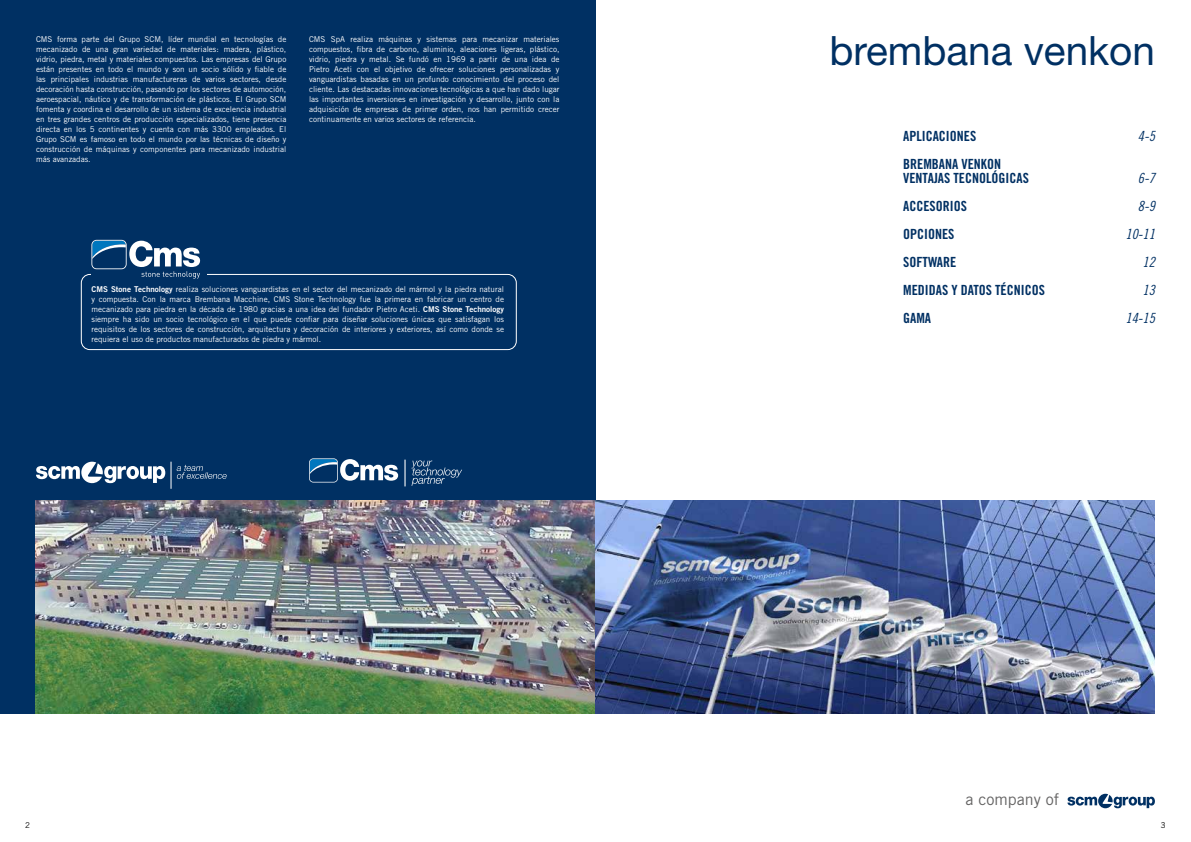
<style>
.page{position:relative;width:1191px;height:842px;background:#fff}
.page>*{position:absolute;margin:0;border:0;box-sizing:border-box;transform-origin:0 0}
.t1{font:40.5px "Helvetica Neue LT Std";color:#003063}
.t2{font:16.1px "Trade Gothic LT Std";color:#646363}
.t3{font:14px/14px "Trade Gothic LT Std Bd Cn 20";color:#003063}
.t4{font:14px "Trade Gothic LT Std Cn 18 Obl";color:#003063}
.t5{font:8px/10px "Trade Gothic LT Std";color:#fff;text-align:justify}
.t6{font:8px "Trade Gothic LT Std";color:#000}
.s1{font-family:"Trade Gothic LT Std Bd 2"}
</style>
<div class="page">
<div style="left:0;top:0;width:595px;height:714px;background:#003063"></div>
<img style="left:36px;top:501px;width:1119px;height:212px">
<svg style="left:1067px;top:794px;width:87px;height:14px"></svg>
<svg style="left:36px;top:462px;width:129px;height:21px"></svg>
<svg style="left:171px;top:462px;width:56px;height:27px"></svg>
<svg style="left:309px;top:458px;width:89px;height:24px"></svg>
<svg style="left:411px;top:460px;width:51px;height:26px"></svg>
<svg style="left:404px;top:460px;width:1px;height:26px"></svg>
<div style="left:81px;top:274px;width:436px;height:76px;border:1px solid #fff;border-radius:9px"></div>
<div style="left:91px;top:262px;width:116px;height:20px;background:#003063"></div>
<svg style="left:91px;top:240px;width:109px;height:39px"></svg>
<p class="t5" style="left:36px;top:34px;width:252px">CMS forma parte del Grupo SCM, líder mundial en tecnologías de mecanizado de una gran variedad de materiales: madera, plástico, vidrio, piedra, metal y materiales compuestos. Las empresas del Grupo están presentes en todo el mundo y son un socio sólido y fiable de las principales industrias manufactureras de varios sectores, desde decoración hasta construcción, pasando por los sectores de automoción, aeroespacial, náutico y de transformación de plásticos. El Grupo SCM fomenta y coordina el desarrollo de un sistema de excelencia industrial en tres grandes centros de producción especializados, tiene presencia directa en los 5 continentes y cuenta con más 3300 empleados. El Grupo SCM es famoso en todo el mundo por las técnicas de diseño y construcción de máquinas y componentes para mecanizado industrial más avanzadas.</p>
<p class="t5" style="left:309px;top:34px;width:252px">CMS SpA realiza máquinas y sistemas para mecanizar materiales compuestos, fibra de carbono, aluminio, aleaciones ligeras, plástico, vidrio, piedra y metal. Se fundó en 1969 a partir de una idea de Pietro Aceti con el objetivo de ofrecer soluciones personalizadas y vanguardistas basadas en un profundo conocimiento del proceso del cliente. Las destacadas innovaciones tecnológicas a que han dado lugar las importantes inversiones en investigación y desarrollo, junto con la adquisición de empresas de primer orden, nos han permitido crecer continuamente en varios sectores de referencia.</p>
<p class="t5" style="left:91px;top:284px;width:414px"><span class="s1">CMS Stone Technology</span> realiza soluciones vanguardistas en el sector del mecanizado del mármol y la piedra natural y compuesta. Con la marca Brembana Macchine, CMS Stone Technology fue la primera en fabricar un centro de mecanizado para piedra en la década de 1980 gracias a una idea del fundador Pietro Aceti. <span class="s1">CMS Stone Technology </span>siempre ha sido un socio tecnológico en el que puede confiar para diseñar soluciones únicas que satisfagan los requisitos de los sectores de construcción, arquitectura y decoración de interiores y exteriores, así como donde se requiera el uso de productos manufacturados de piedra y mármol.</p>
<h1 class="t1" style="left:829px;top:26px;width:327px">brembana venkon</h1>
<h3 class="t3" style="left:903px;top:129px;width:75px">APLICACIONES</h3>
<h3 class="t4" style="left:1137px;top:128px;width:19px">4-5</h3>
<h3 class="t3" style="left:903px;top:157px;width:127px">BREMBANA VENKON<br>VENTAJAS TECNOLÓGICAS</h3>
<h3 class="t4" style="left:1137px;top:170px;width:19px">6-7</h3>
<h3 class="t3" style="left:903px;top:199px;width:65px">ACCESORIOS</h3>
<h3 class="t4" style="left:1137px;top:198px;width:19px">8-9</h3>
<h3 class="t3" style="left:903px;top:227px;width:53px">OPCIONES</h3>
<h3 class="t4" style="left:1125px;top:226px;width:31px">10-11</h3>
<h3 class="t3" style="left:903px;top:255px;width:55px">SOFTWARE</h3>
<h3 class="t4" style="left:1142px;top:254px;width:14px">12</h3>
<h3 class="t3" style="left:903px;top:283px;width:143px">MEDIDAS Y DATOS TÉCNICOS</h3>
<h3 class="t4" style="left:1142px;top:282px;width:14px">13</h3>
<h3 class="t3" style="left:903px;top:311px;width:29px">GAMA</h3>
<h3 class="t4" style="left:1125px;top:310px;width:31px">14-15</h3>
<h2 class="t2" style="left:965px;top:790px;width:95px">a company of</h2>
<p class="t6" style="left:25px;top:820px;width:6px">2</p>
<p class="t6" style="left:1160px;top:820px;width:6px">3</p>
</div>
